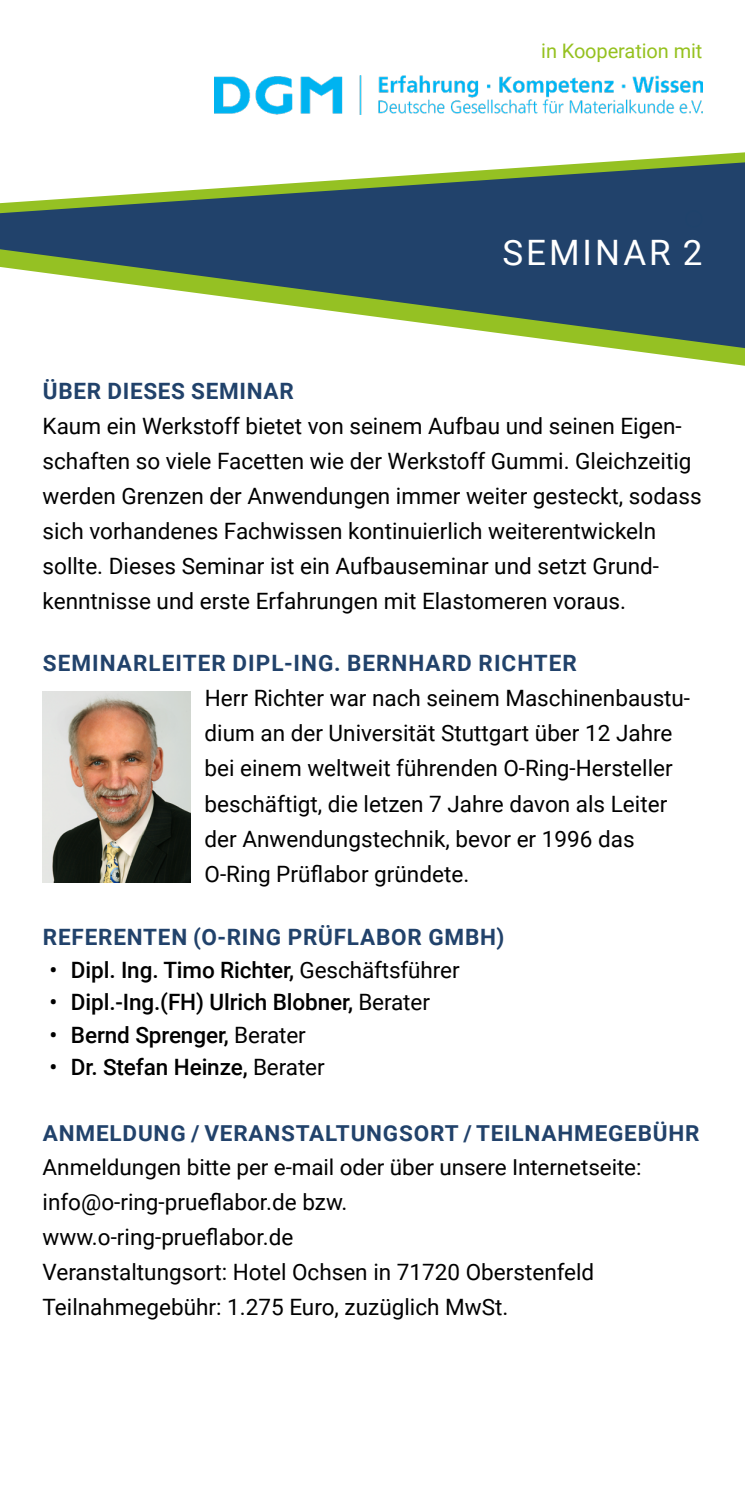
<style>
.page{position:relative;width:745px;height:1489px;background:#fff}
.page>*{position:absolute;margin:0;border:0;box-sizing:border-box;transform-origin:0 0}
.t1{font:35px "Roboto";letter-spacing:.085em;color:#fff}
.t2{font:22.5px/35px "Roboto";color:#000}
.t3{font:500 22.5px "Roboto";letter-spacing:-.005em;color:#000}
.t4{font:700 22.5px "Roboto";letter-spacing:.035em;color:#21426b}
.t5{font:22px "Roboto";letter-spacing:-.005em;color:#000}
.t6{font:700 22px "Roboto";letter-spacing:.035em;color:#21426b}
.t7{font:20px "Roboto";letter-spacing:-.005em;color:#95c11f}
.s1{font-weight:400}
</style>
<div class="page">
<svg style="left:359px;top:75px;width:385px;height:291px"></svg>
<svg style="left:0;top:138px;width:744px;height:186px"></svg>
<img style="left:43px;top:691px;width:147px;height:191px">
<div style="left:684px;top:210px;width:18px;height:17px;border:1px solid #1f436c;border-radius:50%"></div>
<img style="left:214px;top:76px;width:488px;height:39px">
<p class="t7" style="left:541px;top:36px;width:163px">in Kooperation mit</p>
<h1 class="t1" style="left:502px;top:228px;width:201px">SEMINAR 2</h1>
<p class="t4" style="left:43px;top:375px;width:252px">ÜBER DIESES SEMINAR</p>
<p class="t2" style="left:43px;top:407px;width:660px">Kaum ein Werkstoff bietet von seinem Aufbau und seinen Eigen&shy;schaften so viele Facetten wie der Werkstoff Gummi. Gleichzeitig werden Grenzen der Anwendungen immer weiter gesteckt, sodass sich vorhandenes Fachwissen kontinuierlich weiterentwickeln sollte. Dieses Seminar ist ein Aufbauseminar und setzt Grund&shy;kenntnisse und erste Erfahrungen mit Elastomeren voraus.</p>
<p class="t4" style="left:43px;top:647px;width:535px">SEMINARLEITER DIPL-ING. BERNHARD RICHTER</p>
<p class="t2" style="left:204px;top:680px;width:487px">Herr Richter war nach seinem Maschinenbaustu&shy;dium an der Universität Stuttgart über 12 Jahre bei einem weltweit führenden O-Ring-Hersteller beschäftigt, die letzen 7 Jahre davon als Leiter der Anwendungstechnik, bevor er 1996 das O-Ring Prüflabor gründete.</p>
<p class="t4" style="left:43px;top:921px;width:462px">REFERENTEN (O-RING PRÜFLABOR GMBH)</p>
<p class="t3" style="left:50px;top:953px;width:411px">• Dipl. Ing. Timo Richter, <span class="s1">Geschäftsführer</span></p>
<p class="t3" style="left:50px;top:986px;width:381px">• Dipl.-Ing.(FH) Ulrich Blobner, <span class="s1">Berater</span></p>
<p class="t3" style="left:50px;top:1018px;width:257px">• Bernd Sprenger, <span class="s1">Berater</span></p>
<p class="t3" style="left:50px;top:1051px;width:276px">• Dr. Stefan Heinze, <span class="s1">Berater</span></p>
<p class="t6" style="left:43px;top:1117px;width:657px">ANMELDUNG / VERANSTALTUNGSORT / TEILNAHMEGEBÜHR</p>
<p class="t5" style="left:43px;top:1151px;width:600px">Anmeldungen bitte per e-mail oder über unsere Internetseite:</p>
<p class="t2" style="left:43px;top:1183px;width:553px">info@o-ring-prueflabor.de bzw. www.o-ring-prueflabor.de<br>Veranstaltungsort: Hotel Ochsen in 71720 Oberstenfeld Teilnahmegebühr: 1.275 Euro, zuzüglich MwSt.</p>
</div>
